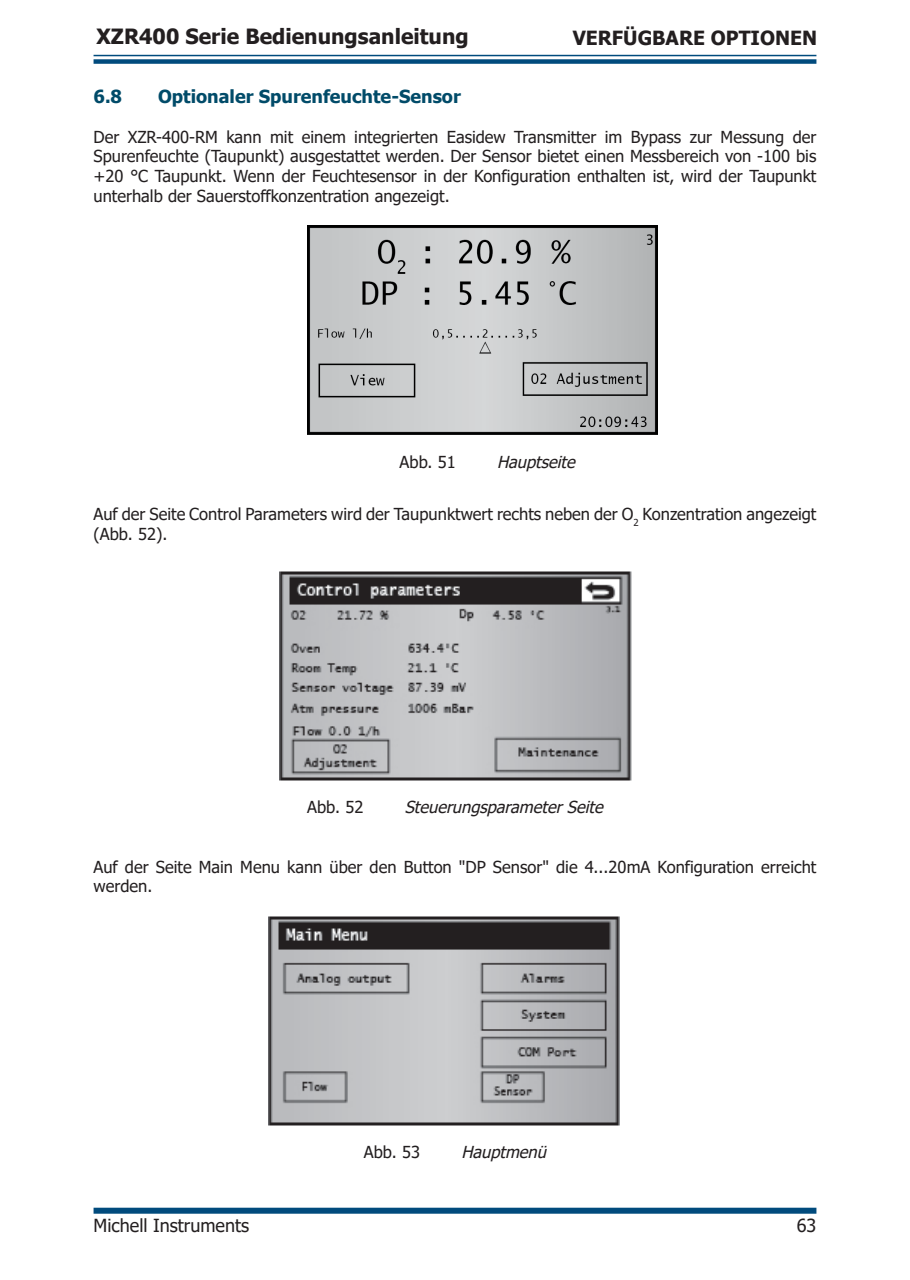
<style>
.page{position:relative;width:910px;height:1280px;background:#fff}
.page>*{position:absolute;margin:0;border:0;box-sizing:border-box;transform-origin:0 0}
.t1{font:700 21px "Tahoma";color:#231f20}
.t2{font:700 19.5px "Tahoma";color:#231f20}
.t3{font:700 18px "Tahoma";color:#014b69}
.t4{font:18px "Tahoma";color:#231f20}
.t5{font:16.5px/19.8px "Tahoma";color:#231f20}
.t6{font:italic 16.5px "Tahoma";color:#231f20}
</style>
<div class="page">
<hr style="left:94px;top:55px;width:722px;height:1px;background:#014b7d">
<div style="left:94px;top:59px;width:722px;height:5px;background:#014b7d"></div>
<div style="left:94px;top:1208px;width:722px;height:6px;background:#014b7d"></div>
<img style="left:308px;top:225px;width:350px;height:209px">
<img style="left:280px;top:571px;width:352px;height:210px">
<img style="left:269px;top:916px;width:351px;height:210px">
<p class="t1" style="left:97px;top:22px;width:374px">XZR400 Serie Bedienungsanleitung</p>
<p class="t2" style="left:573px;top:24px;width:246px">VERFÜGBARE OPTIONEN</p>
<p class="t3" style="left:94px;top:84px;width:30px">6.8</p>
<p class="t3" style="left:158px;top:84px;width:304px">Optionaler Spurenfeuchte-Sensor</p>
<p class="t5" style="left:94px;top:128px;width:724px;text-align:justify">Der XZR-400-RM kann mit einem integrierten Easidew Transmitter im Bypass zur Messung der Spurenfeuchte (Taupunkt) ausgestattet werden. Der Sensor bietet einen Messbereich von -100 bis +20 °C Taupunkt. Wenn der Feuchtesensor in der Konfiguration enthalten ist, wird der Taupunkt unterhalb der Sauerstoffkonzentration angezeigt.</p>
<p class="t5" style="left:400px;top:453px;width:58px">Abb. 51</p>
<p class="t6" style="left:497px;top:451px;width:85px">Hauptseite</p>
<p class="t5" style="left:94px;top:505px;width:724px">Auf der Seite Control Parameters wird der Taupunktwert rechts neben der O<sub>2</sub> Konzentration angezeigt (Abb. 52).</p>
<p class="t5" style="left:307px;top:798px;width:58px">Abb. 52</p>
<p class="t6" style="left:405px;top:796px;width:205px">SteuerungsparameterSeite</p>
<p class="t5" style="left:94px;top:857px;width:724px">Auf der Seite Main Menu kann über den Button "DP Sensor" die 4...20mA Konfiguration erreicht werden.</p>
<p class="t5" style="left:364px;top:1143px;width:58px">Abb. 53</p>
<p class="t6" style="left:461px;top:1141px;width:92px">Hauptmenü</p>
<p class="t4" style="left:94px;top:1213px;width:157px">Michell Instruments</p>
<p class="t4" style="left:797px;top:1213px;width:21px">63</p>
</div>
